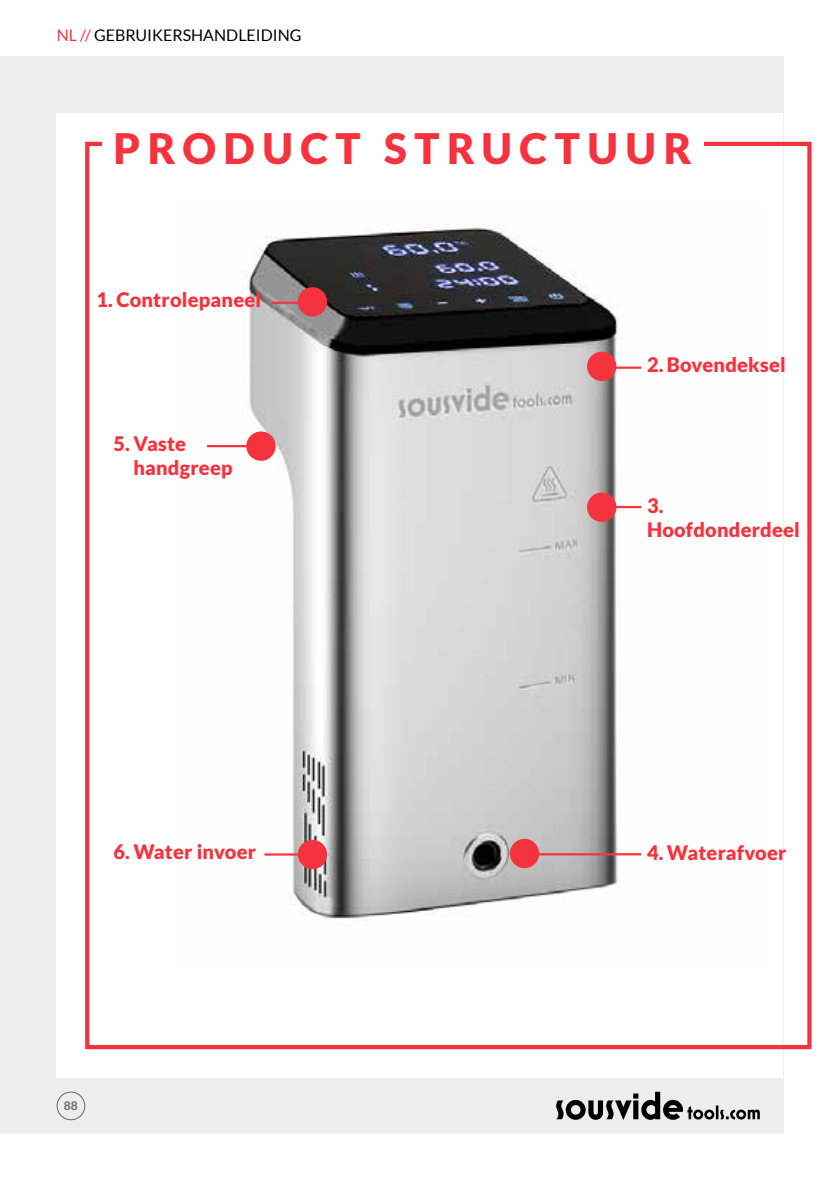
<style>
.page{position:relative;width:840px;height:1191px;background:#fff}
.page>*{position:absolute;margin:0;border:0;box-sizing:border-box;transform-origin:0 0}
.t1{font:900 42px "Lato";letter-spacing:.18em;color:#f5333f}
.t2{font:900 20px/24px "Lato";letter-spacing:.01em;color:#f5333f}
.t3{font:16px "Lato";color:#000}
.t4{font:700 12px "Lato";color:#64666a}
.s1{color:#f5333f}
</style>
<div class="page">
<div style="left:0;top:57px;width:782px;height:1077px;background:#ededed"></div>
<div style="left:57px;top:113px;width:725px;height:964px;background:#fff"></div>
<div style="left:85px;top:142px;width:726px;height:907px;border:4px solid #f5333f"></div>
<svg style="left:556px;top:1091px;width:203px;height:29px"></svg>
<div style="left:57px;top:1091px;width:28px;height:29px;border:1px solid #64666a;border-radius:50%"></div>
<div style="left:102px;top:130px;width:601px;height:37px;background:#fff"></div>
<img style="left:207px;top:224px;width:435px;height:695px">
<div style="left:297px;top:287px;width:30px;height:29px;background:#f5333f;border-radius:50%"></div>
<div style="left:586px;top:352px;width:30px;height:29px;background:#f5333f;border-radius:50%"></div>
<div style="left:586px;top:492px;width:30px;height:30px;background:#f5333f;border-radius:50%"></div>
<div style="left:509px;top:839px;width:30px;height:29px;background:#f5333f;border-radius:50%"></div>
<div style="left:246px;top:431px;width:29px;height:30px;background:#f5333f;border-radius:50%"></div>
<div style="left:297px;top:840px;width:30px;height:29px;background:#f5333f;border-radius:50%"></div>
<hr style="left:207px;top:445px;width:54px;height:2px;background:#f5333f">
<hr style="left:271px;top:302px;width:37px;height:2px;background:#f5333f">
<hr style="left:524px;top:853px;width:117px;height:2px;background:#f5333f">
<hr style="left:597px;top:506px;width:44px;height:2px;background:#f5333f">
<hr style="left:597px;top:366px;width:44px;height:3px;background:#f5333f">
<hr style="left:264px;top:853px;width:43px;height:2px;background:#f5333f">
<p class="t3" style="left:57px;top:27px;width:246px"><span class="s1">NL //</span> GEBRUIKERSHANDLEIDING</p>
<h1 class="t1" style="left:113px;top:124px;width:579px">PRODUCT STRUCTUUR</h1>
<p class="t2" style="left:96px;top:287px;width:166px">1. Controlepaneel</p>
<p class="t2" style="left:133px;top:431px;width:101px;text-indent:-20px">5. Vaste handgreep</p>
<p class="t2" style="left:113px;top:839px;width:144px">6. Water invoer</p>
<p class="t4" style="left:64px;top:1098px;width:15px">88</p>
<p class="t2" style="left:646px;top:352px;width:140px">2. Bovendeksel</p>
<p class="t2" style="left:646px;top:493px;width:154px">3.<br>Hoofdonderdeel</p>
<p class="t2" style="left:646px;top:840px;width:141px">4. Waterafvoer</p>
</div>
